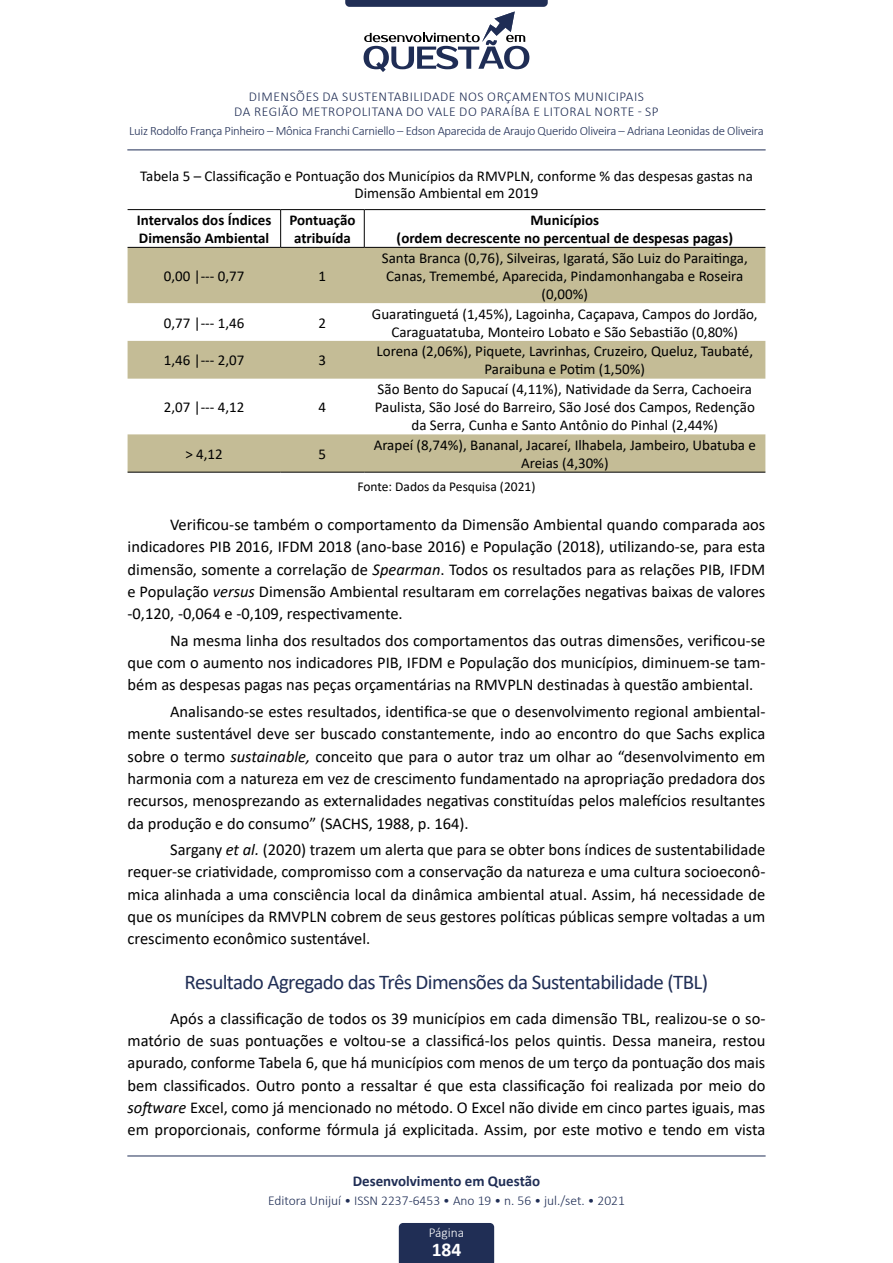
<style>
.page{position:relative;width:893px;height:1263px;background:#fff}
.page>*{position:absolute;margin:0;border:0;box-sizing:border-box;transform-origin:0 0}
.t1{font:21px "Calibri";letter-spacing:-.03em;color:#202e55}
.t2{font:700 19.5px "Calibri";color:#fff}
.t3{font:16.5px/22.4px "Calibri";color:#000;text-align:justify}
.t4{font:15px/18px "Calibri";color:#000;text-align:center}
.t5{font:700 15px/18px "Calibri";color:#000;text-align:center}
.t6{font:700 15px "Calibri";color:#202e55}
.t7{font:300 13.5px/15px "Calibri";letter-spacing:.04em;color:#202e55;text-align:center}
.t8{font:300 13.5px "Calibri";color:#202e55}
.t9{font:13.5px "Calibri";color:#000}
.t10{font:300 13.5px "Calibri";color:#fff}
.t11{font:300 12.75px "Calibri";letter-spacing:-.025em;color:#202e55}
.s1{font-style:italic}
</style>
<div class="page">
<svg style="left:345px;top:0;width:203px;height:72px"></svg>
<hr style="left:127px;top:150px;width:639px;height:1px;background:#202e55">
<div style="left:399px;top:1223px;width:95px;height:40px;background:#202e55"></div>
<hr style="left:127px;top:1155px;width:639px;height:1px;background:#202e55">
<svg style="left:128px;top:248px;width:637px;height:224px;fill:#c4bc96"></svg>
<hr style="left:280px;top:210px;width:1px;height:37px;background:#000">
<hr style="left:364px;top:210px;width:1px;height:37px;background:#000">
<hr style="left:128px;top:209px;width:153px;height:1px;background:#000">
<hr style="left:281px;top:209px;width:83px;height:1px;background:#000">
<hr style="left:364px;top:209px;width:401px;height:1px;background:#000">
<hr style="left:128px;top:247px;width:153px;height:1px;background:#000">
<hr style="left:281px;top:247px;width:83px;height:1px;background:#000">
<hr style="left:364px;top:247px;width:401px;height:1px;background:#000">
<hr style="left:128px;top:472px;width:153px;height:1px;background:#000">
<hr style="left:281px;top:472px;width:83px;height:1px;background:#000">
<hr style="left:364px;top:472px;width:401px;height:1px;background:#000">
<p class="t7" style="left:234px;top:88px;width:426px">DIMENSÕES DA SUSTENTABILIDADE NOS ORÇAMENTOS MUNICIPAIS<br>DA REGIÃO METROPOLITANA DO VALE DO PARAÍBA E LITORAL NORTE - SP</p>
<p class="t11" style="left:129px;top:123px;width:636px">Luiz Rodolfo França Pinheiro – Mônica Franchi Carniello – Edson Aparecida de Araujo Querido Oliveira – Adriana Leonidas de Oliveira</p>
<p class="t4" style="left:140px;top:167px;width:614px;line-height:17.1px">Tabela 5 – Classificação e Pontuação dos Municípios da RMVPLN, conforme % das despesas gastas na<br>Dimensão Ambiental em 2019</p>
<p class="t5" style="left:137px;top:211px;width:136px;text-align:left">Intervalos dos Índices<br>Dimensão Ambiental</p>
<p class="t5" style="left:289px;top:211px;width:68px">Pontuação atribuída</p>
<p class="t5" style="left:397px;top:211px;width:338px">Municípios<br>(ordem decrescente no percentual de despesas pagas)</p>
<p class="t4" style="left:164px;top:266px;width:82px">0,00 |--- 0,77</p>
<p class="t4" style="left:319px;top:266px;width:9px">1</p>
<p class="t4" style="left:382px;top:248px;width:367px">Santa Branca (0,76), Silveiras, Igaratá, São Luiz do Paraitinga,<br>Canas, Tremembé, Aparecida, Pindamonhangaba e Roseira (0,00%)</p>
<p class="t4" style="left:164px;top:313px;width:82px">0,77 |--- 1,46</p>
<p class="t4" style="left:319px;top:313px;width:9px">2</p>
<p class="t4" style="left:372px;top:304px;width:387px">Guaratinguetá (1,45%), Lagoinha, Caçapava, Campos do Jordão,<br>Caraguatatuba, Monteiro Lobato e São Sebastião (0,80%)</p>
<p class="t4" style="left:164px;top:351px;width:82px">1,46 |--- 2,07</p>
<p class="t4" style="left:319px;top:351px;width:9px">3</p>
<p class="t4" style="left:377px;top:342px;width:378px">Lorena (2,06%), Piquete, Lavrinhas, Cruzeiro, Queluz, Taubaté,<br>Paraibuna e Potim (1,50%)</p>
<p class="t4" style="left:164px;top:398px;width:82px">2,07 |--- 4,12</p>
<p class="t4" style="left:319px;top:398px;width:9px">4</p>
<p class="t4" style="left:375px;top:380px;width:382px">São Bento do Sapucaí (4,11%), Natividade da Serra, Cachoeira<br>Paulista, São José do Barreiro, São José dos Campos, Redenção da Serra, Cunha e Santo Antônio do Pinhal (2,44%)</p>
<p class="t4" style="left:185px;top:445px;width:39px">&gt; 4,12</p>
<p class="t4" style="left:319px;top:445px;width:9px">5</p>
<p class="t4" style="left:374px;top:436px;width:384px">Arapeí (8,74%), Bananal, Jacareí, Ilhabela, Jambeiro, Ubatuba e<br>Areias (4,30%)</p>
<p class="t9" style="left:357px;top:477px;width:180px">Fonte: Dados da Pesquisa (2021)</p>
<p class="t3" style="left:128px;top:513px;width:639px;text-indent:43px">Verificou-se também o comportamento da Dimensão Ambiental quando comparada aos indicadores PIB 2016, IFDM 2018 (ano-base 2016) e População (2018), utilizando-se, para esta dimensão, somente a correlação de <span class="s1">Spearman</span>. Todos os resultados para as relações PIB, IFDM e População <span class="s1">versus</span> Dimensão Ambiental resultaram em correlações negativas baixas de valores -0,120, -0,064 e -0,109, respectivamente.</p>
<p class="t3" style="left:128px;top:629px;width:639px;text-indent:43px">Na mesma linha dos resultados dos comportamentos das outras dimensões, verificou-se que com o aumento nos indicadores PIB, IFDM e População dos municípios, diminuem-se tam&shy;bém as despesas pagas nas peças orçamentárias na RMVPLN destinadas à questão ambiental.</p>
<p class="t3" style="left:128px;top:700px;width:639px;text-indent:43px">Analisando-se estes resultados, identifica-se que o desenvolvimento regional ambiental&shy;mente sustentável deve ser buscado constantemente, indo ao encontro do que Sachs explica sobre o termo <span class="s1">sustainable,</span> conceito que para o autor traz um olhar ao “desenvolvimento em harmonia com a natureza em vez de crescimento fundamentado na apropriação predadora dos recursos, menosprezando as externalidades negativas constituídas pelos malefícios resultantes da produção e do consumo” (SACHS, 1988, p. 164).</p>
<p class="t3" style="left:128px;top:838px;width:639px;text-indent:43px">Sargany <span class="s1">et al.</span> (2020) trazem um alerta que para se obter bons índices de sustentabilidade requer-se criatividade, compromisso com a conservação da natureza e uma cultura socioeconô&shy;mica alinhada a uma consciência local da dinâmica ambiental atual. Assim, há necessidade de que os munícipes da RMVPLN cobrem de seus gestores políticas públicas sempre voltadas a um crescimento econômico sustentável.</p>
<p class="t1" style="left:185px;top:967px;width:525px">Resultado Agregado das Três Dimensões da Sustentabilidade (TBL)</p>
<p class="t3" style="left:128px;top:1007px;width:639px;text-indent:43px">Após a classificação de todos os 39 municípios em cada dimensão TBL, realizou-se o so&shy;matório de suas pontuações e voltou-se a classificá-los pelos quintis. Dessa maneira, restou apurado, conforme Tabela 6, que há municípios com menos de um terço da pontuação dos mais bem classificados. Outro ponto a ressaltar é que esta classificação foi realizada por meio do <span class="s1">software</span> Excel, como já mencionado no método. O Excel não divide em cinco partes iguais, mas em proporcionais, conforme fórmula já explicitada. Assim, por este motivo e tendo em vista</p>
<p class="t6" style="left:353px;top:1170px;width:189px">Desenvolvimento em Questão</p>
<p class="t8" style="left:268px;top:1192px;width:358px">Editora Unijuí • ISSN 2237-6453 • Ano 19 • n. 56 • jul./set. • 2021</p>
<p class="t10" style="left:429px;top:1224px;width:37px">Página</p>
<p class="t2" style="left:432px;top:1236px;width:31px">184</p>
</div>
